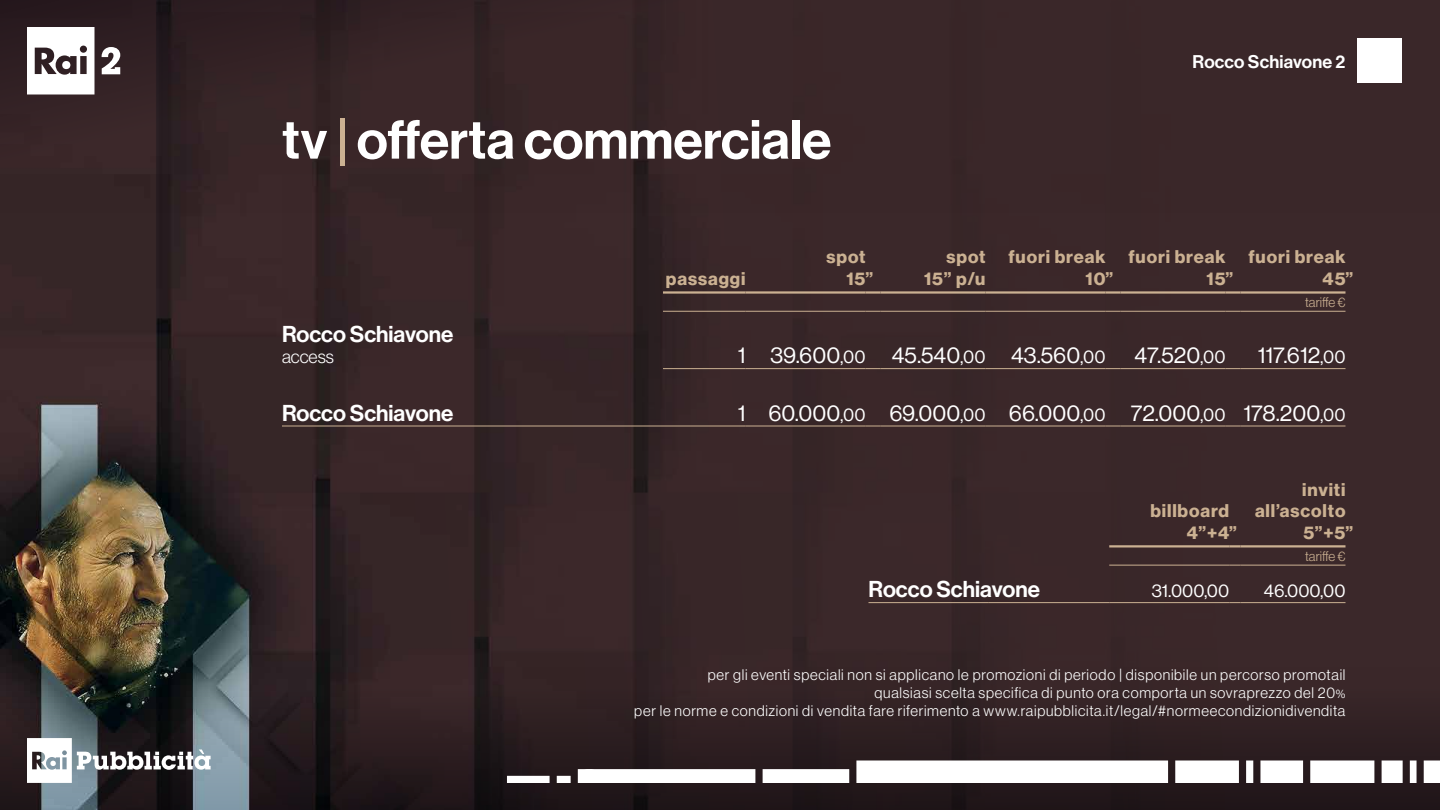
<style>
.page{position:relative;width:1440px;height:810px;background:#fff}
.page>*{position:absolute;margin:0;border:0;box-sizing:border-box;transform-origin:0 0}
.t1{font:54px "N Haas Grotesk DS Pro 65 Md";color:#fff}
.t2{font:22.5px "N Haas Grotesk DS Pro 55 Rg";color:#fff}
.t3{font:22.5px "N Haas Grotesk DS Pro 65 Md";color:#fff}
.t4{font:18px/21.6px "N Haas Grotesk DS Pro 75 Bd";letter-spacing:.05em;color:#cbb192}
.t5{font:18px "N Haas Grotesk DS Pro 55 Rg";color:#fff}
.t6{font:18px "N Haas Grotesk DS Pro 65 Md";letter-spacing:.01em;color:#fff}
.t7{font:18px "N Haas Grotesk DS Pro 45 Lt";color:#fff}
.t8{font:15px/18px "N Haas Grotesk DS Pro 45 Lt";letter-spacing:.05em;color:#fff;text-align:right}
.t9{font:13.5px "N Haas Grotesk DS Pro 45 Lt";color:#cbb192}
.s1{color:#cbb192}
.s2{font-size:18px}
.s3{font-size:12px}
</style>
<div class="page">
<img style="left:0;top:213px;width:282px;height:455px">
<div style="left:282px;top:0;width:1158px;height:810px;background:#3b282a"></div>
<svg style="left:0;top:668px;width:1440px;height:142px;fill:#2d1f21"></svg>
<div style="left:0;top:0;width:1440px;height:213px;background:#3a2729"></div>
<svg style="left:1424px;top:760px;width:16px;height:23px"></svg>
<svg style="left:1410px;top:760px;width:7px;height:23px"></svg>
<svg style="left:1382px;top:760px;width:21px;height:23px"></svg>
<svg style="left:1310px;top:760px;width:64px;height:23px"></svg>
<svg style="left:1260px;top:760px;width:43px;height:23px"></svg>
<svg style="left:1246px;top:760px;width:7px;height:23px"></svg>
<svg style="left:763px;top:769px;width:86px;height:14px"></svg>
<svg style="left:1175px;top:760px;width:64px;height:23px"></svg>
<div style="left:856px;top:760px;width:312px;height:23px;background:#fff"></div>
<svg style="left:557px;top:776px;width:14px;height:7px"></svg>
<svg style="left:507px;top:776px;width:43px;height:7px"></svg>
<div style="left:578px;top:769px;width:177px;height:14px;background:#fff"></div>
<svg style="left:27px;top:738px;width:184px;height:45px"></svg>
<div style="left:1357px;top:38px;width:45px;height:45px;background:#fff"></div>
<svg style="left:102px;top:47px;width:18px;height:27px"></svg>
<svg style="left:27px;top:27px;width:67px;height:67px"></svg>
<div style="left:62px;top:61px;width:8px;height:8px;background:#fff;border-radius:50%"></div>
<svg style="left:866px;top:426px;width:14px;height:1px"></svg>
<hr style="left:880px;top:426px;width:106px;height:1px;background:#cbb192">
<hr style="left:986px;top:426px;width:120px;height:1px;background:#cbb192">
<svg style="left:1106px;top:426px;width:14px;height:1px"></svg>
<hr style="left:1120px;top:426px;width:106px;height:1px;background:#cbb192">
<svg style="left:1226px;top:426px;width:14px;height:1px"></svg>
<hr style="left:1240px;top:426px;width:106px;height:1px;background:#cbb192">
<hr style="left:663px;top:311px;width:83px;height:1px;background:#cbb192">
<hr style="left:746px;top:311px;width:120px;height:1px;background:#cbb192">
<svg style="left:866px;top:311px;width:14px;height:1px"></svg>
<hr style="left:880px;top:311px;width:106px;height:1px;background:#cbb192">
<hr style="left:986px;top:311px;width:120px;height:1px;background:#cbb192">
<svg style="left:1106px;top:311px;width:14px;height:1px"></svg>
<hr style="left:1120px;top:311px;width:106px;height:1px;background:#cbb192">
<svg style="left:1226px;top:311px;width:14px;height:1px"></svg>
<hr style="left:1240px;top:311px;width:106px;height:1px;background:#cbb192">
<hr style="left:663px;top:368px;width:83px;height:1px;background:#cbb192">
<hr style="left:746px;top:368px;width:120px;height:1px;background:#cbb192">
<svg style="left:866px;top:368px;width:14px;height:1px"></svg>
<hr style="left:880px;top:368px;width:106px;height:1px;background:#cbb192">
<hr style="left:986px;top:368px;width:120px;height:1px;background:#cbb192">
<svg style="left:1106px;top:368px;width:14px;height:1px"></svg>
<hr style="left:1120px;top:368px;width:106px;height:1px;background:#cbb192">
<svg style="left:1226px;top:368px;width:14px;height:1px"></svg>
<hr style="left:1240px;top:368px;width:106px;height:1px;background:#cbb192">
<hr style="left:746px;top:426px;width:120px;height:1px;background:#cbb192">
<hr style="left:282px;top:426px;width:381px;height:1px;background:#cbb192">
<hr style="left:663px;top:426px;width:83px;height:1px;background:#cbb192">
<hr style="left:663px;top:291px;width:83px;height:3px;background:#cbb192">
<hr style="left:746px;top:291px;width:120px;height:3px;background:#cbb192">
<hr style="left:866px;top:291px;width:14px;height:3px;background:#cbb192">
<hr style="left:880px;top:291px;width:106px;height:3px;background:#cbb192">
<hr style="left:986px;top:291px;width:120px;height:3px;background:#cbb192">
<hr style="left:1106px;top:291px;width:14px;height:3px;background:#cbb192">
<hr style="left:1120px;top:291px;width:106px;height:3px;background:#cbb192">
<hr style="left:1226px;top:291px;width:14px;height:3px;background:#cbb192">
<hr style="left:1240px;top:291px;width:106px;height:3px;background:#cbb192">
<hr style="left:1109px;top:565px;width:120px;height:1px;background:#cbb192">
<hr style="left:1240px;top:565px;width:106px;height:1px;background:#cbb192">
<hr style="left:1240px;top:602px;width:106px;height:1px;background:#cbb192">
<hr style="left:1109px;top:545px;width:120px;height:3px;background:#cbb192">
<svg style="left:1229px;top:545px;width:11px;height:3px"></svg>
<hr style="left:1240px;top:545px;width:106px;height:3px;background:#cbb192">
<hr style="left:868px;top:602px;width:121px;height:1px;background:#cbb192">
<hr style="left:989px;top:602px;width:120px;height:1px;background:#cbb192">
<hr style="left:1109px;top:602px;width:120px;height:1px;background:#cbb192">
<h1 class="t1" style="left:282px;top:108px;width:551px">tv <span class="s1">|</span> offerta commerciale</h1>
<p class="t6" style="left:1193px;top:51px;width:154px">Rocco Schiavone 2</p>
<p class="t4" style="left:666px;top:268px;width:81px">passaggi</p>
<p class="t4" style="left:846px;top:247px;width:28px;text-indent:-20px">spot<br>15”</p>
<p class="t4" style="left:924px;top:247px;width:63px;text-align:right">spot<br>15” p/u</p>
<p class="t4" style="left:1086px;top:247px;width:29px;text-indent:-77px">fuori break<br>10”</p>
<p class="t4" style="left:1206px;top:247px;width:28px;text-indent:-78px">fuori break<br>15”</p>
<p class="t4" style="left:1323px;top:247px;width:32px;text-indent:-74px">fuori break<br>45”</p>
<p class="t9" style="left:1305px;top:295px;width:42px">tariffe €</p>
<h2 class="t3" style="left:282px;top:321px;width:173px">Rocco Schiavone</h2>
<p class="t7" style="left:282px;top:347px;width:53px">access</p>
<h2 class="t2" style="left:738px;top:343px;width:369px">1 39.600<span class="s2">,00</span> 45.540<span class="s2">,00</span> 43.560<span class="s2">,00</span></h2>
<h2 class="t2" style="left:1135px;top:343px;width:92px">47.520<span class="s2">,00</span></h2>
<h2 class="t2" style="left:1258px;top:343px;width:89px">117.612<span class="s2">,00</span></h2>
<h2 class="t3" style="left:282px;top:400px;width:173px">Rocco Schiavone</h2>
<h2 class="t2" style="left:738px;top:400px;width:609px">1 60.000<span class="s2">,00</span> 69.000<span class="s2">,00</span> 66.000<span class="s2">,00</span> 72.000<span class="s2">,00</span> 178.200<span class="s2">,00</span></h2>
<p class="t4" style="left:1187px;top:500px;width:52px;text-indent:-36px">billboard<br>4”+4”</p>
<p class="t4" style="left:1302px;top:479px;width:45px">inviti</p>
<p class="t4" style="left:1255px;top:500px;width:92px">all’ascolto</p>
<p class="t4" style="left:1303px;top:522px;width:51px">5”+5”</p>
<p class="t9" style="left:1305px;top:549px;width:42px">tariffe €</p>
<h2 class="t3" style="left:868px;top:576px;width:173px">Rocco Schiavone</h2>
<p class="t5" style="left:1152px;top:581px;width:79px">31.000,00</p>
<p class="t5" style="left:1264px;top:581px;width:83px">46.000,00</p>
<p class="t8" style="left:634px;top:665px;width:713px">per gli eventi speciali non si applicano le promozioni di periodo | disponibile un percorso promotail<br>qualsiasi scelta specifica di punto ora comporta un sovraprezzo del 20<span class="s3">%<br></span>per le norme e condizioni di vendita fare riferimento a www.raipubblicita.it/legal/#normeecondizionidivendita</p>
</div>
